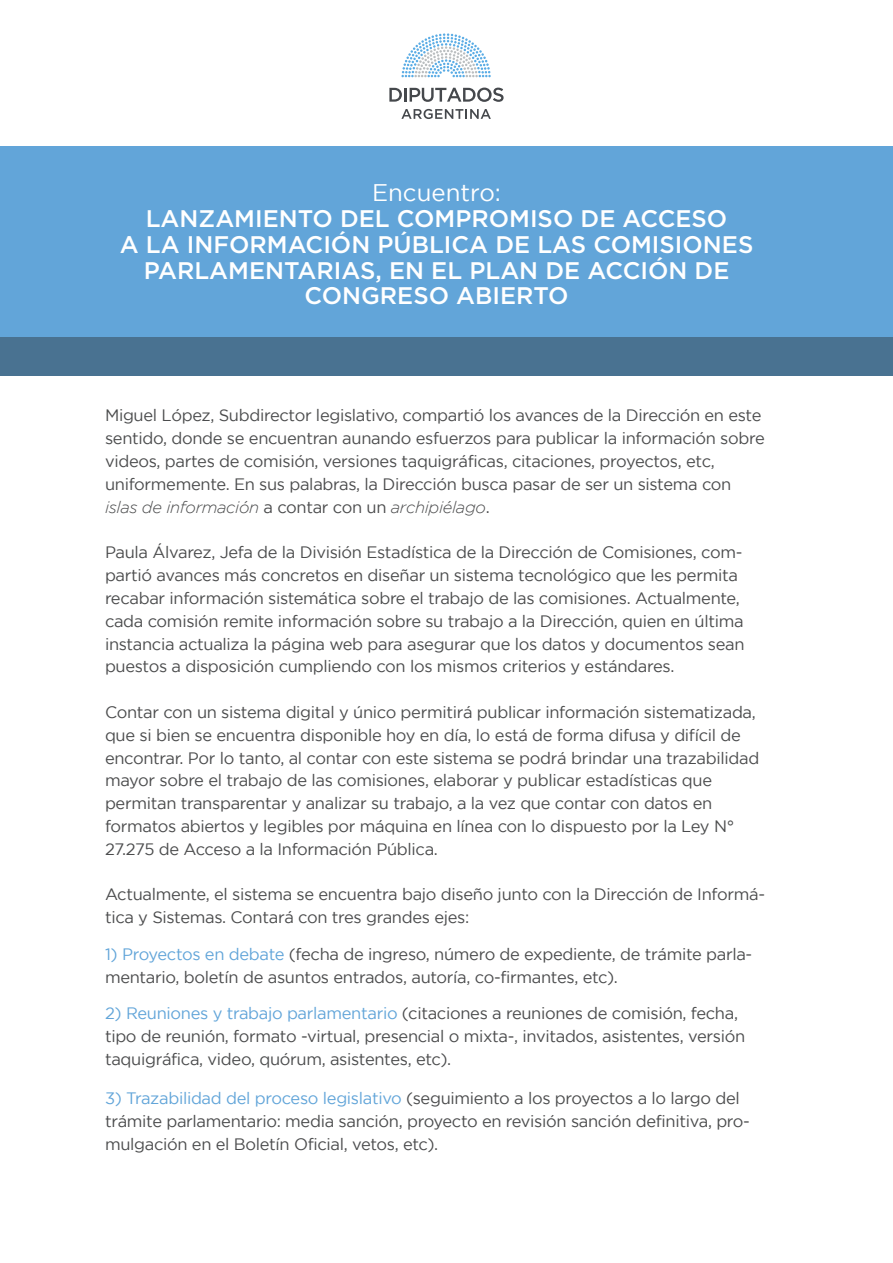
<style>
.page{position:relative;width:893px;height:1263px;background:#fff}
.page>*{position:absolute;margin:0;border:0;box-sizing:border-box;transform-origin:0 0}
.t1{font:500 24px/25.8px "Gotham";color:#fff;text-align:center}
.t2{font:24px "Gotham";color:#fff}
.t3{font:16.5px/22.8px "Gotham";letter-spacing:-.02em;color:#4b4c4d}
.s1{font-weight:300;font-style:italic}
.s2{color:#62a5d9}
</style>
<div class="page">
<div style="left:0;top:146px;width:893px;height:192px;background:#62a5d9"></div>
<div style="left:0;top:338px;width:893px;height:38px;background:#497291"></div>
<svg style="left:389px;top:88px;width:13px;height:14px"></svg>
<hr style="left:404px;top:88px;width:3px;height:14px;background:#45484c">
<svg style="left:410px;top:88px;width:94px;height:14px"></svg>
<svg style="left:401px;top:109px;width:90px;height:10px"></svg>
<svg style="left:401px;top:33px;width:90px;height:44px"></svg>
<h1 class="t2" style="left:372px;top:179px;width:130px">Encuentro:</h1>
<h1 class="t1" style="left:120px;top:205px;width:635px">LANZAMIENTO DEL COMPROMISO DE ACCESO<br>A LA INFORMACIÓN PÚBLICA DE LAS COMISIONES PARLAMENTARIAS, EN EL PLAN DE ACCIÓN DE CONGRESO ABIERTO</h1>
<p class="t3" style="left:105px;top:404px;width:661px">Miguel López, Subdirector legislativo, compartió los avances de la Dirección en este sentido, donde se encuentran aunando esfuerzos para publicar la información sobre videos, partes de comisión, versiones taquigráficas, citaciones, proyectos, etc, uniformemente. En sus palabras, la Dirección busca pasar de ser un sistema con <span class="s1">islas de información</span> a contar con un <span class="s1">archipiélago</span>.</p>
<p class="t3" style="left:105px;top:541px;width:641px">Paula Álvarez, Jefa de la División Estadística de la Dirección de Comisiones, com&shy;partió avances más concretos en diseñar un sistema tecnológico que les permita recabar información sistemática sobre el trabajo de las comisiones. Actualmente, cada comisión remite información sobre su trabajo a la Dirección, quien en última instancia actualiza la página web para asegurar que los datos y documentos sean puestos a disposición cumpliendo con los mismos criterios y estándares.</p>
<p class="t3" style="left:105px;top:700px;width:656px">Contar con un sistema digital y único permitirá publicar información sistematizada, que si bien se encuentra disponible hoy en día, lo está de forma difusa y difícil de encontrar. Por lo tanto, al contar con este sistema se podrá brindar una trazabilidad mayor sobre el trabajo de las comisiones, elaborar y publicar estadísticas que permitan transparentar y analizar su trabajo, a la vez que contar con datos en formatos abiertos y legibles por máquina en línea con lo dispuesto por la Ley N° 27.275 de Acceso a la Información Pública.</p>
<p class="t3" style="left:105px;top:883px;width:662px">Actualmente, el sistema se encuentra bajo diseño junto con la Dirección de Informá&shy;tica y Sistemas. Contará con tres grandes ejes:</p>
<p class="t3" style="left:105px;top:942px;width:649px"><span class="s2">1) Proyectos en debate</span> (fecha de ingreso, número de expediente, de trámite parla&shy;mentario, boletín de asuntos entrados, autoría, co-firmantes, etc).</p>
<p class="t3" style="left:105px;top:1002px;width:642px"><span class="s2">2) Reuniones y trabajo parlamentario</span> (citaciones a reuniones de comisión, fecha, tipo de reunión, formato -virtual, presencial o mixta-, invitados, asistentes, versión taquigráfica, video, quórum, asistentes, etc).</p>
<p class="t3" style="left:105px;top:1087px;width:646px"><span class="s2">3) Trazabilidad del proceso legislativo</span> (seguimiento a los proyectos a lo largo del trámite parlamentario: media sanción, proyecto en revisión sanción definitiva, pro&shy;mulgación en el Boletín Oficial, vetos, etc).</p>
</div>
